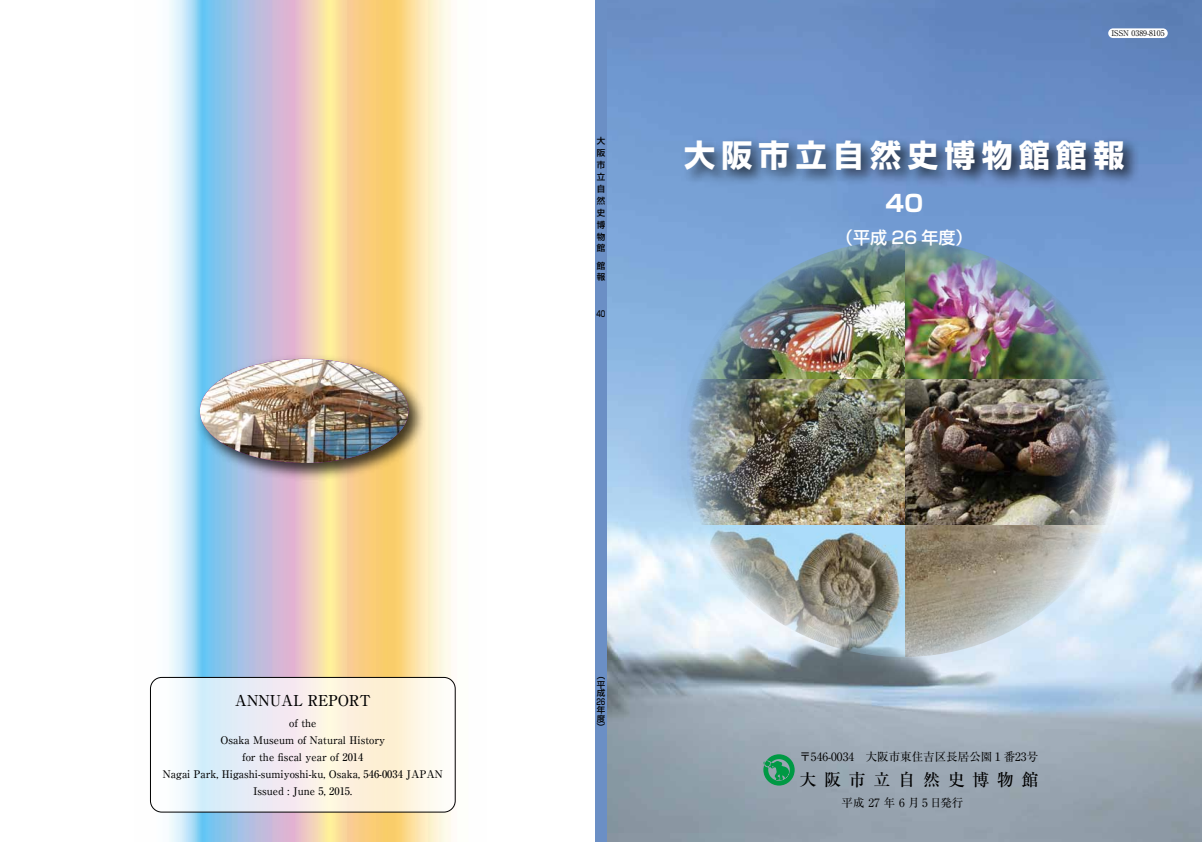
<style>
.page{position:relative;width:1202px;height:842px;background:#fff}
.page>*{position:absolute;margin:0;border:0;box-sizing:border-box;transform-origin:0 0}
.t1{font:700 31px "Shin Go Pro";letter-spacing:.2em;color:#fff}
.t2{font:700 23px "Shin Go Pro";color:#fff}
.t3{font:500 17px "Ryumin Pro";letter-spacing:.455em;color:#000}
.t4{font:500 17px "Shin Go Pro";color:#fff}
.t5{font:500 15px "Ryumin Pro";color:#000}
.t6{font:11.5px "Ryumin Pro";color:#000}
.t7{font:500 10.5px/17px "Ryumin Pro";color:#000;text-align:center}
.t8{font:500 8.5px/12px "Shin Go Pro";color:#000;text-align:justify}
.t9{font:500 8.5px "Shin Go Pro";color:#000;scale:.7 1}
.t10{font:7.8px "Ryumin Pro";color:#000}
</style>
<div class="page">
<img style="left:150px;top:0;width:306px;height:842px">
<img style="left:607px;top:0;width:595px;height:842px">
<img style="left:191px;top:350px;width:240px;height:135px">
<svg style="left:150px;top:677px;width:305px;height:135px"></svg>
<div style="left:150px;top:677px;width:305px;height:135px;border:1px solid #000;border-radius:11px"></div>
<div style="left:1108px;top:28px;width:60px;height:10px;background:#fff;border-radius:5px"></div>
<img style="left:200px;top:359px;width:208px;height:104px">
<img style="left:658px;top:378px;width:483px;height:148px">
<img style="left:671px;top:526px;width:505px;height:147px">
<img style="left:632px;top:231px;width:483px;height:147px">
<svg style="left:763px;top:754px;width:32px;height:31px"></svg>
<img style="left:607px;top:129px;width:595px;height:76px">
<div style="left:595px;top:0;width:12px;height:842px;background:#6b8fc5"></div>
<h3 class="t5" style="left:235px;top:689px;width:138px">ANNUAL REPORT</h3>
<p class="t7" style="left:163px;top:714px;width:282px">of the<br>Osaka Museum of Natural History<br>for the fiscal year of 2014<br>Nagai Park, Higashi-sumiyoshi-ku, Osaka, 546-0034 JAPAN<br>Issued : June 5, 2015.</p>
<p class="t8" style="left:597px;top:133px;width:10px">大阪市立自然史博物館</p>
<p class="t8" style="left:597px;top:258px;width:10px">館報</p>
<p class="t9" style="left:596px;top:306px;width:14px">40</p>
<p class="t10" style="left:1111px;top:27px;width:55px">ISSN 0389-8105</p>
<h1 class="t1" style="left:684px;top:130px;width:442px">大阪市立自然史博物館館報</h1>
<h2 class="t2" style="left:886px;top:185px;width:39px">40</h2>
<h3 class="t4" style="left:836px;top:224px;width:138px">（平成 26 年度）</h3>
<p class="t8" style="left:596px;top:671px;width:11px;line-height:8.5px">（平成26年度）</p>
<p class="t6" style="left:799px;top:748px;width:240px">〒546-0034　大阪市東住吉区長居公園１番23号</p>
<h3 class="t3" style="left:799px;top:767px;width:241px">大阪市立自然史博物館</h3>
<p class="t6" style="left:799px;top:794px;width:165px">　　　 平成 27 年 6 月 5 日発行</p>
</div>
